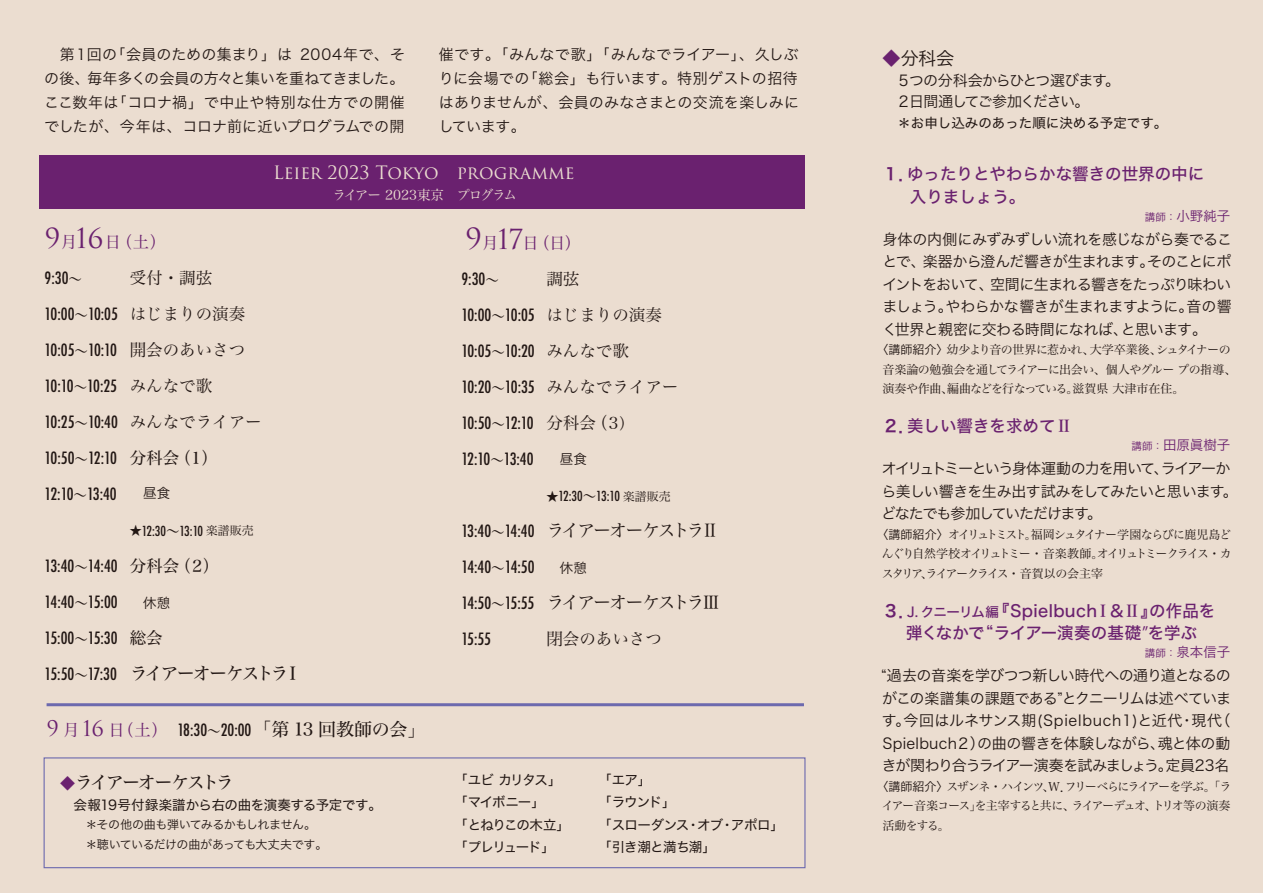
<style>
.page{position:relative;width:1263px;height:893px;background:#ebddd0}
.page>*{position:absolute;margin:0;border:0;box-sizing:border-box;transform-origin:0 0}
.t1{font:18px "Hira Min DS W3";letter-spacing:-.14em;color:#221714}
.t2{font:18px "Hira Min DS W4";letter-spacing:-.13em;color:#221714}
.t3{font:18px "Trajan Pro 3";color:#ebddd0}
.t4{font:18px "Hira Kaku Pro W3";color:#221714}
.t5{font:500 condensed 16.5px/36px "Futura";letter-spacing:-.05em;color:#221714}
.t6{font:16.5px/22.5px "Hira Kaku DS W5";color:#6a216f}
.t7{font:500 condensed 16.5px/36px "Futura";letter-spacing:-.03em;color:#221714}
.t8{font:16.5px "Hira Min DS W3";color:#221714}
.t9{font:16.2px "Hira Min DS W3";color:#6a216f}
.t10{font:15px/22.5px "Hira Kaku Pro W3";letter-spacing:-.055em;color:#221714;text-align:justify}
.t11{font:15px/24px "Hira Kaku Pro N W3";letter-spacing:.01em;color:#221714;text-align:justify}
.t12{font:15px/21px "Hira Kaku Pro W3";letter-spacing:-.08em;color:#221714}
.t13{font:13.5px/22.5px "Hira Kaku DS W4";letter-spacing:-.035em;color:#221714}
.t14{font:500 condensed 13.5px "Futura";letter-spacing:-.055em;color:#221714}
.t15{font:13.5px/22.5px "Hira Kaku DS W4";letter-spacing:-.095em;color:#221714}
.t16{font:13.5px "Hira Kaku Pro W3";color:#6a216f}
.t17{font:13.5px "Hira Kaku DS W4";color:#221714}
.t18{font:13.5px "Hira Min Pro W3";letter-spacing:-.07em;color:#ebddd0}
.t19{font:13.5px "Hira Kaku Pro W3";color:#221714}
.t20{font:12px/19.5px "Hira Min Pro N W3";letter-spacing:-.065em;color:#221714;text-align:justify}
.t21{font:12px/19.5px "Hira Min Pro N W3";letter-spacing:-.04em;color:#221714}
.t22{font:12px/19.5px "Hiragino Sans W3";letter-spacing:-.035em;color:#221714}
.s1{color:#6a216f}
.s2{font-family:"Hira Kaku DS W6"}
.s3{font-size:10.5px}
.s4{font-family:"Hira Kaku Pro W3"}
.s5{font-family:"Hira Min DS W5"}
.s6{font-size:13.5px}
.s7{font-family:"Koz Go Pr 6 N"}
.s8{font-family:"Trajan Pro 3";font-size:27px}
.s9{font-family:"Hira Min Pro W3";font-weight:400;font-stretch:normal;font-size:13.5px}
.s10{font-family:"Hira Min DS W3";font-weight:400;font-stretch:normal}
.s11{font-family:"Hira Min DS W4";font-weight:400;font-stretch:normal}
.s12{font-family:"Trajan Pro 3";font-size:28.5px}
.s13{font-family:"Hira Min DS W3";font-weight:400;font-stretch:normal;font-size:15px}
.s14{font-family:"Hira Min DS W3";font-weight:400;font-stretch:normal;font-size:13.5px}
.s15{font-family:"Hira Kaku Pro W3";font-weight:400;font-stretch:normal;font-size:13.5px}
.s16{font-family:"Hira Min Pro W3";font-weight:400;font-stretch:normal;font-size:12px}
.s17{font-family:"Hira Min Pro W3";font-weight:400;font-stretch:normal}
.s18{font-family:"Futura";font-weight:500;font-stretch:condensed;font-size:16.5px}
.s19{font-family:"Hira Min Pro W3";font-size:13.5px}
.s20{font-family:"Trajan Pro 3";font-weight:400;font-stretch:normal;font-size:21px;color:#6a216f}
.s21{font-family:"Hira Min DS W3";font-weight:400;font-stretch:normal;font-size:16.2px;color:#6a216f}
.s22{font-family:"Hira Min DS W4";font-weight:400;font-stretch:normal;font-size:18px}
.s23{font-family:"Hira Kaku Pro W3";font-size:15px;color:#6a216f}
</style>
<div class="page">
<div style="left:40px;top:156px;width:765px;height:53px;background:#6a216f"></div>
<div style="left:44px;top:757px;width:761px;height:111px;border:1px solid #6c69ae"></div>
<hr style="left:47px;top:703px;width:757px;height:3px;background:#6c69ae">
<p class="t11" style="left:44px;top:41px;width:362px">　第１回の「会員のための集まり」は 2004年で、その後、毎年多くの会員の方々と集いを重ねてきました。ここ数年は「コロナ禍」で中止や特別な仕方での開催でしたが、今年は、コロナ前に近いプログラムでの開</p>
<p class="t11" style="left:439px;top:41px;width:362px">催です。「みんなで歌」「みんなでライアー」、久しぶりに会場での「総会」も行います。特別ゲストの招待はありませんが、会員のみなさまとの交流を楽しみにしています。</p>
<p class="t4" style="left:882px;top:42px;width:73px"><span class="s1">◆</span>分科会</p>
<p class="t12" style="left:896px;top:69px;width:226px">５つの分科会からひとつ選びます。<br>２日間通してご参加ください。</p>
<p class="t17" style="left:897px;top:114px;width:271px">＊お申し込みのあった順に決める予定です。</p>
<p class="t6" style="left:910px;top:163px;width:296px;text-indent:-27px"><span class="s2">１．</span>ゆったりとやわらかな響きの世界の中に入りましょう。</p>
<p class="t16" style="left:1145px;top:204px;width:87px"><span class="s3">講師：</span>小野純子</p>
<p class="t10" style="left:882px;top:227px;width:351px">身体の内側にみずみずしい流れを感じながら奏でることで、楽器から澄んだ響きが生まれます。そのことにポイントをおいて、空間に生まれる響きをたっぷり味わいましょう。やわらかな響きが生まれますように。音の響く世界と親密に交わる時間になれば、と思います。</p>
<p class="t21" style="left:882px;top:339px;width:355px;text-indent:-6px"><span class="s4">〈講師紹介〉</span>幼少より音の世界に惹かれ、大学卒業後、シュタイナーの音楽論の勉強会を通してライアーに出会い、個人やグルー プの指導、演奏や作曲、編曲などを行なっている。滋賀県 大津市在住。</p>
<p class="t6" style="left:882px;top:415px;width:191px"><span class="s2">２．</span>美しい響きを求めて<span class="s5">Ⅱ</span></p>
<p class="t16" style="left:1132px;top:433px;width:100px"><span class="s3">講師：</span>田原眞樹子</p>
<p class="t10" style="left:881px;top:456px;width:358px;text-align:left">オイリュトミーという身体運動の力を用いて、ライアーから美しい響きを生み出す試みをしてみたいと思います。どなたでも参加していただけます。</p>
<p class="t20" style="left:882px;top:524px;width:351px;text-indent:-5px"><span class="s4">〈講師紹介〉</span>オイリュトミスト。福岡シュタイナー学園ならびに鹿児島どんぐり自然学校オイリュトミー・音楽教師。オイリュトミークライス・カスタリア、ライアークライス・音賀以の会主宰</p>
<p class="t6" style="left:882px;top:599px;width:334px;text-align:center"><span class="s2">３．</span><span class="s6">J. クニーリム編</span>『Spielbuch<span class="s5">Ⅰ</span>＆<span class="s5">Ⅱ</span>』の作品を弾くなかで“ライアー演奏の基礎<span class="s7">”</span>を学ぶ</p>
<p class="t16" style="left:1145px;top:640px;width:87px"><span class="s3">講師：</span>泉本信子</p>
<p class="t10" style="left:881px;top:663px;width:351px">“過去の音楽を学びつつ新しい時代への通り道となるのがこの楽譜集の課題である”とクニーリムは述べています。今回はルネサンス期(Spielbuch1)と近代・現代（Spielbuch２）の曲の響きを体験しながら、魂と体の動きが関わり合うライアー演奏を試みましょう。定員23名</p>
<p class="t20" style="left:882px;top:776px;width:351px;text-indent:-5px"><span class="s4">〈講師紹介〉</span>スザンネ・ハインツ、Ｗ．フリーベらにライアーを学ぶ。「ライアー音楽コース」を主宰すると共に、ライアーデュオ、トリオ等の演奏活動をする。</p>
<p class="t3" style="left:273px;top:160px;width:303px">Leier 2023 Tokyo programme</p>
<p class="t18" style="left:332px;top:185px;width:186px">ライアー 2023東京　プログラム</p>
<p class="t9" style="left:45px;top:232px;width:123px"><span class="s8">9</span>月<span class="s8">16</span>日（土）</p>
<p class="t5" style="left:45px;top:260px;width:39px">9:30<span class="s9">～</span></p>
<p class="t8" style="left:130px;top:268px;width:84px">受付・調弦</p>
<p class="t5" style="left:45px;top:296px;width:219px">10:00<span class="s9">～</span>10:05 <span class="s10">はじまりの演奏<br></span>10:05<span class="s9">～</span>10:10 <span class="s10">開会のあいさつ<br></span>10:10<span class="s9">～</span>10:25 <span class="s10">みんなで歌<br></span>10:25<span class="s9">～</span>10:40 <span class="s10">みんなでライアー<br></span>10:50<span class="s9">～</span>12:10 <span class="s11">分科会（１）<br></span>12:10<span class="s9">～</span>13:40</p>
<p class="t9" style="left:465px;top:233px;width:117px"><span class="s12">9</span>月<span class="s8">17</span>日（日）</p>
<p class="t5" style="left:461px;top:261px;width:39px">9:30<span class="s9">～</span></p>
<p class="t8" style="left:546px;top:269px;width:34px">調弦</p>
<p class="t5" style="left:461px;top:297px;width:219px">10:00<span class="s9">～</span>10:05 <span class="s10">はじまりの演奏<br></span>10:05<span class="s9">～</span>10:20 <span class="s10">みんなで歌<br></span>10:20<span class="s9">～</span>10:35 <span class="s10">みんなでライアー<br></span>10:50<span class="s9">～</span>12:10 <span class="s10">分科会（３</span><span class="s13">）<br></span>12:10<span class="s9">～</span>13:40 <span class="s14">　</span><span class="s15">昼食</span></p>
<p class="t14" style="left:546px;top:488px;width:126px"><span class="s16">★</span>12:30<span class="s17">～</span>13:10 <span class="s16">楽譜販売</span></p>
<p class="t1" style="left:461px;top:519px;width:259px"><span class="s18">13:40</span><span class="s19">～</span><span class="s18">14:40</span> ライアーオーケストラⅡ</p>
<p class="t5" style="left:461px;top:549px;width:75px">14:40<span class="s9">～</span>14:50</p>
<p class="t19" style="left:560px;top:556px;width:28px">休憩</p>
<p class="t1" style="left:461px;top:591px;width:260px"><span class="s18">14:50</span><span class="s19">～</span><span class="s18">15:55</span> ライアーオーケストラⅢ</p>
<p class="t5" style="left:461px;top:621px;width:31px">15:55</p>
<p class="t8" style="left:546px;top:629px;width:117px">閉会のあいさつ</p>
<p class="t19" style="left:143px;top:481px;width:28px">昼食</p>
<p class="t14" style="left:130px;top:522px;width:126px"><span class="s16">★</span>12:30<span class="s17">～</span>13:10 <span class="s16">楽譜販売</span></p>
<p class="t7" style="left:45px;top:548px;width:176px">13:40<span class="s9">～</span>14:40 <span class="s11">分科会（２）<br></span>14:40<span class="s9">～</span>15:00</p>
<p class="t19" style="left:143px;top:591px;width:28px">休憩</p>
<p class="t5" style="left:45px;top:620px;width:120px">15:00<span class="s9">～</span>15:30 <span class="s11">総会</span></p>
<p class="t2" style="left:45px;top:662px;width:259px"><span class="s18">15:50</span><span class="s19">～</span><span class="s18">17:30</span> ライアーオーケストラⅠ</p>
<p class="t5" style="left:47px;top:712px;width:381px"><span class="s20">9</span> <span class="s21">月</span> <span class="s20">16</span> <span class="s21">日（土）</span> 18:30<span class="s9">～</span>20:00<span class="s22">「第 13 回教師の会」</span></p>
<p class="t15" style="left:454px;top:768px;width:117px">「ユビ カリタス」「マイボニー」<br>「とねりこの木立」「プレリュード」</p>
<p class="t13" style="left:598px;top:768px;width:187px">「エア」<br>「ラウンド」<br>「スローダンス・オブ・アポロ」「引き潮と満ち潮」</p>
<p class="t2" style="left:60px;top:771px;width:175px"><span class="s23">◆</span>ライアーオーケストラ</p>
<p class="t13" style="left:74px;top:793px;width:310px">会報19号付録楽譜から右の曲を演奏する予定です。</p>
<p class="t22" style="left:74px;top:814px;width:255px">　＊その他の曲も弾いてみるかもしれません。　＊聴いているだけの曲があっても大丈夫です。</p>
</div>
